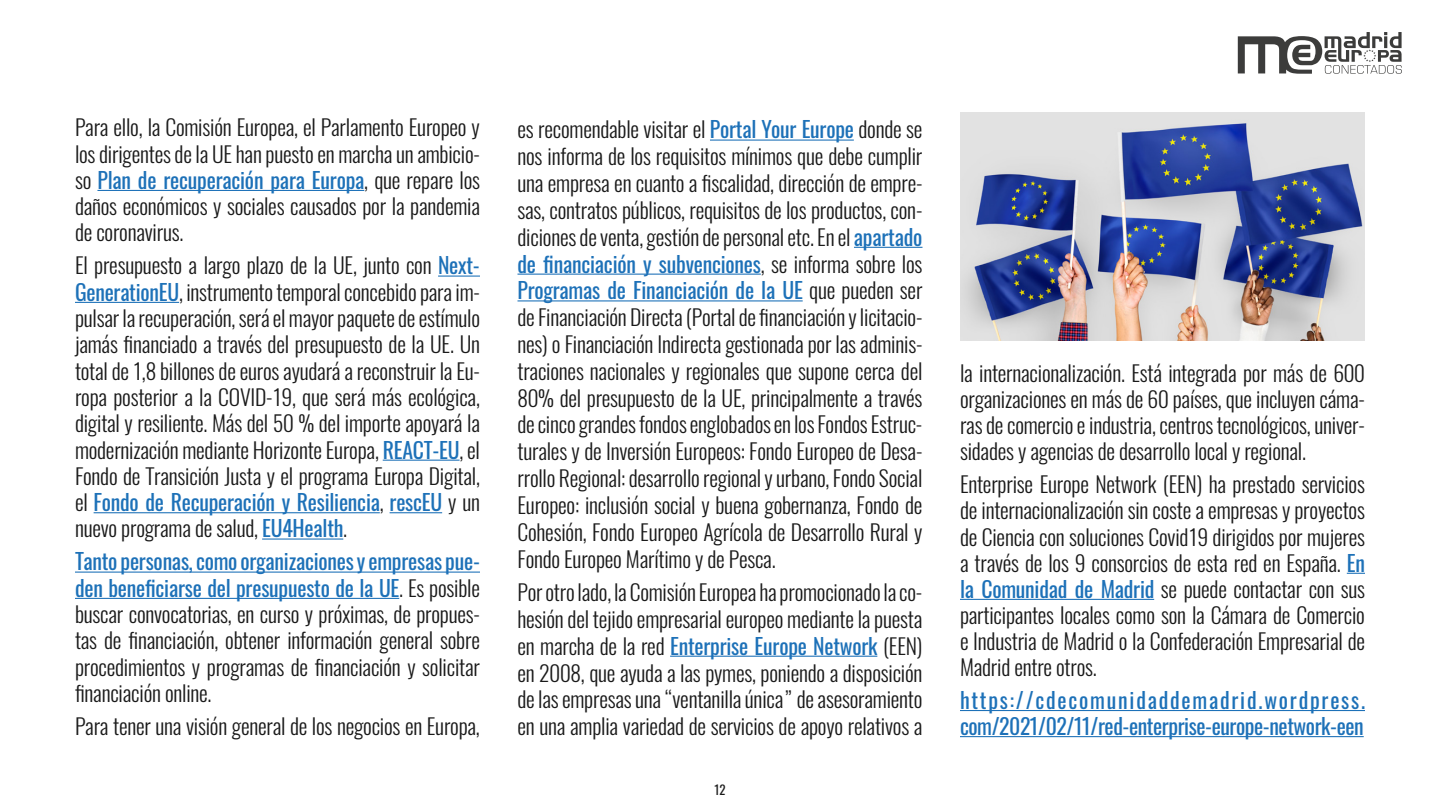
<style>
.page{position:relative;width:1440px;height:810px;background:#fff}
.page>*{position:absolute;margin:0;border:0;box-sizing:border-box;transform-origin:0 0}
.t1{font:300 21.75px/26.8px "Oswald";letter-spacing:-.01em;color:#1a1a1a;text-align:justify}
.t2{font:21.75px/26.1px "Oswald";letter-spacing:.03em;color:#1d71b8}
.t3{font:12.75px "Oswald";color:#1a1a1a}
.s1{font-weight:400;color:#1d71b8}
</style>
<div class="page">
<svg style="left:1238px;top:32px;width:164px;height:42px"></svg>
<hr style="left:97px;top:190px;width:267px;height:1px;background:#1d71b8">
<hr style="left:438px;top:276px;width:42px;height:1px;background:#1d71b8">
<hr style="left:75px;top:302px;width:104px;height:1px;background:#1d71b8">
<hr style="left:383px;top:460px;width:77px;height:1px;background:#1d71b8">
<hr style="left:94px;top:512px;width:286px;height:1px;background:#1d71b8">
<hr style="left:390px;top:512px;width:52px;height:1px;background:#1d71b8">
<hr style="left:262px;top:539px;width:81px;height:1px;background:#1d71b8">
<hr style="left:75px;top:572px;width:405px;height:1px;background:#1d71b8">
<hr style="left:75px;top:598px;width:324px;height:1px;background:#1d71b8">
<hr style="left:710px;top:140px;width:144px;height:1px;background:#1d71b8">
<hr style="left:854px;top:247px;width:69px;height:1px;background:#1d71b8">
<hr style="left:518px;top:274px;width:243px;height:1px;background:#1d71b8">
<hr style="left:518px;top:300px;width:285px;height:1px;background:#1d71b8">
<hr style="left:670px;top:656px;width:207px;height:1px;background:#1d71b8">
<svg style="left:1347px;top:573px;width:18px;height:1px"></svg>
<hr style="left:960px;top:599px;width:194px;height:1px;background:#1d71b8">
<hr style="left:960px;top:710px;width:405px;height:1px;background:#1d71b8">
<hr style="left:960px;top:736px;width:404px;height:1px;background:#1d71b8">
<img style="left:960px;top:113px;width:405px;height:227px">
<p class="t1" style="left:75px;top:114px;width:407px;line-height:26.3px">Para ello, la Comisión Europea, el Parlamento Europeo y los dirigentes de la UE han puesto en marcha un ambicio&shy;so <span class="s1">Plan de recuperación para Europa</span>, que repare los daños económicos y sociales causados por la pandemia de coronavirus.</p>
<p class="t1" style="left:75px;top:253px;width:407px;line-height:26.3px">El presupuesto a largo plazo de la UE, junto con <span class="s1">Next-GenerationEU</span>, instrumento temporal concebido para im&shy;pulsar la recuperación, será el mayor paquete de estímulo jamás financiado a través del presupuesto de la UE. Un total de 1,8 billones de euros ayudará a reconstruir la Eu&shy;ropa posterior a la COVID-19, que será más ecológica, digital y resiliente. Más del 50 % del importe apoyará la modernización mediante Horizonte Europa, <span class="s1">REACT-EU</span>, el Fondo de Transición Justa y el programa Europa Digital, el <span class="s1">Fondo de Recuperación y Resiliencia</span>, <span class="s1">rescEU</span> y un nuevo programa de salud, <span class="s1">EU4Health</span>.</p>
<p class="t1" style="left:75px;top:549px;width:407px;line-height:26.3px"><span class="s1">Tanto personas, como organizaciones y empresas pue&shy;den beneficiarse del presupuesto de la UE</span>. Es posible buscar convocatorias, en curso y próximas, de propues&shy;tas de financiación, obtener información general sobre procedimientos y programas de financiación y solicitar financiación online.</p>
<p class="t1" style="left:75px;top:713px;width:406px">Para tener una visión general de los negocios en Europa,</p>
<p class="t1" style="left:518px;top:116px;width:407px">es recomendable visitar el <span class="s1">Portal Your Europe</span> donde se nos informa de los requisitos mínimos que debe cumplir una empresa en cuanto a fiscalidad, dirección de empre&shy;sas, contratos públicos, requisitos de los productos, con&shy;diciones de venta, gestión de personal etc. En el <span class="s1">apartado de financiación y subvenciones</span>, se informa sobre los <span class="s1">Programas de Financiación de la UE</span> que pueden ser de Financiación Directa (Portal de financiación y licitacio&shy;nes) o Financiación Indirecta gestionada por las adminis&shy;traciones nacionales y regionales que supone cerca del 80% del presupuesto de la UE, principalmente a través de cinco grandes fondos englobados en los Fondos Estruc&shy;turales y de Inversión Europeos: Fondo Europeo de Desa&shy;rrollo Regional: desarrollo regional y urbano, Fondo Social Europeo: inclusión social y buena gobernanza, Fondo de Cohesión, Fondo Europeo Agrícola de Desarrollo Rural y Fondo Europeo Marítimo y de Pesca.</p>
<p class="t1" style="left:518px;top:579px;width:407px">Por otro lado, la Comisión Europea ha promocionado la co&shy;hesión del tejido empresarial europeo mediante la puesta en marcha de la red <span class="s1">Enterprise Europe Network</span> (EEN) en 2008, que ayuda a las pymes, poniendo a disposición de las empresas una “ventanilla única” de asesoramiento en una amplia variedad de servicios de apoyo relativos a</p>
<p class="t3" style="left:714px;top:779px;width:13px">12</p>
<p class="t1" style="left:960px;top:360px;width:407px;line-height:26.1px">la internacionalización. Está integrada por más de 600 organizaciones en más de 60 países, que incluyen cáma&shy;ras de comercio e industria, centros tecnológicos, univer&shy;sidades y agencias de desarrollo local y regional.</p>
<p class="t1" style="left:960px;top:472px;width:407px;line-height:26.1px">Enterprise Europe Network (EEN) ha prestado servicios de internacionalización sin coste a empresas y proyectos de Ciencia con soluciones Covid19 dirigidos por mujeres a través de los 9 consorcios de esta red en España. <span class="s1">En la Comunidad de Madrid</span> se puede contactar con sus participantes locales como son la Cámara de Comercio e Industria de Madrid o la Confederación Empresarial de Madrid entre otros.</p>
<p class="t2" style="left:960px;top:685px;width:407px">https://cdecomunidaddemadrid.wordpress. com/2021/02/11/red-enterprise-europe-network-een</p>
</div>
